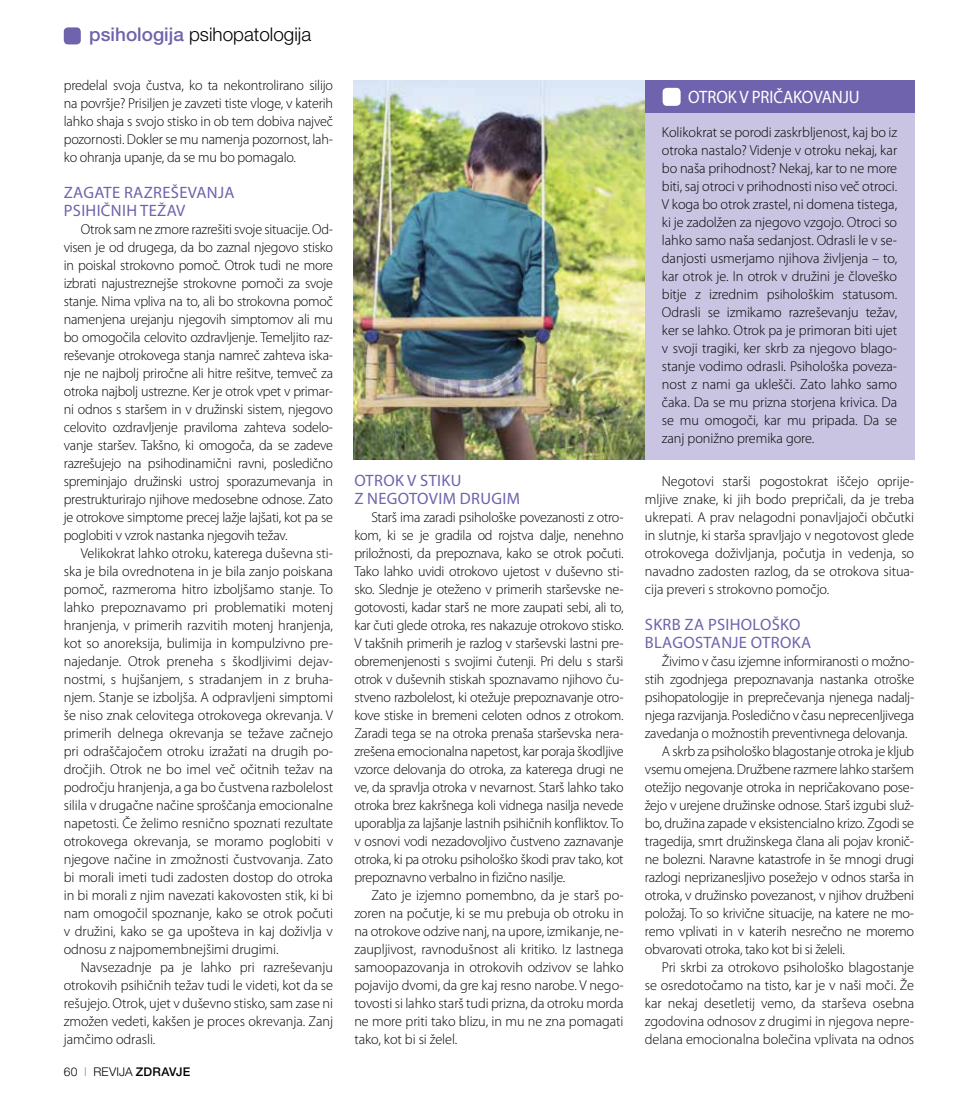
<style>
.page{position:relative;width:978px;height:1106px;background:#fff}
.page>*{position:absolute;margin:0;border:0;box-sizing:border-box;transform-origin:0 0}
.t1{font:300 18.9px "Helvetica Neue";color:#000}
.t2{font:18px "Myriad Pro";letter-spacing:-.005em;color:#fff;scale:.93 1}
.t3{font:16.5px/18px "Myriad Pro";letter-spacing:.02em;color:#6e63ac}
.t4{font:300 14.4px/18px "Myriad Pro";letter-spacing:-.02em;color:#000;text-align:justify}
.t5{font:300 12px "Helvetica Neue";letter-spacing:.015em;color:#000}
.s1{font-weight:500;color:#6e63ac}
.s2{color:#808285}
.s3{font-weight:500}
</style>
<div class="page">
<div style="left:64px;top:27px;width:17px;height:17px;background:#6e63ac;border-radius:4px"></div>
<div style="left:645px;top:109px;width:269px;height:351px;background:#c8c4e2"></div>
<div style="left:645px;top:81px;width:269px;height:32px;background:#6e63ac"></div>
<div style="left:663px;top:88px;width:18px;height:18px;background:#fff;border-radius:4px"></div>
<img style="left:354px;top:81px;width:291px;height:379px">
<h1 class="t1" style="left:89px;top:24px;width:223px"><span class="s1">psihologija</span> psihopatologija</h1>
<p class="t4" style="left:64px;top:76px;width:271px">predelal svoja čustva, ko ta nekontrolirano silijo na površje? Prisiljen je zavzeti tiste vloge, v katerih lahko shaja s svojo stisko in ob tem dobiva največ pozornosti. Dokler se mu namenja pozornost, lah&shy;ko ohranja upanje, da se mu bo pomagalo.</p>
<p class="t3" style="left:64px;top:183px;width:172px">ZAGATE RAZREŠEVANJA<br>PSIHIČNIH TEŽAV</p>
<p class="t4" style="left:64px;top:220px;width:271px;text-indent:17px">Otrok sam ne zmore razrešiti svoje situacije. Od&shy;visen je od drugega, da bo zaznal njegovo stisko in poiskal strokovno pomoč. Otrok tudi ne more izbrati najustreznejše strokovne pomoči za svoje stanje. Nima vpliva na to, ali bo strokovna pomoč namenjena urejanju njegovih simptomov ali mu bo omogočila celovito ozdravljenje. Temeljito raz&shy;reševanje otrokovega stanja namreč zahteva iska&shy;nje ne najbolj priročne ali hitre rešitve, temveč za otroka najbolj ustrezne. Ker je otrok vpet v primar&shy;ni odnos s staršem in v družinski sistem, njegovo celovito ozdravljenje praviloma zahteva sodelo&shy;vanje staršev. Takšno, ki omogoča, da se zadeve razrešujejo na psihodinamični ravni, posledično spreminjajo družinski ustroj sporazumevanja in prestrukturirajo njihove medosebne odnose. Zato je otrokove simptome precej lažje lajšati, kot pa se poglobiti v vzrok nastanka njegovih težav.</p>
<p class="t4" style="left:64px;top:544px;width:271px;text-indent:17px">Velikokrat lahko otroku, katerega duševna sti&shy;ska je bila ovrednotena in je bila zanjo poiskana pomoč, razmeroma hitro izboljšamo stanje. To lahko prepoznavamo pri problematiki motenj hranjenja, v primerih razvitih motenj hranjenja, kot so anoreksija, bulimija in kompulzivno pre&shy;najedanje. Otrok preneha s škodljivimi dejav&shy;nostmi, s hujšanjem, s stradanjem in z bruha&shy;njem. Stanje se izboljša. A odpravljeni simptomi še niso znak celovitega otrokovega okrevanja. V primerih delnega okrevanja se težave začnejo pri odraščajočem otroku izražati na drugih po&shy;dročjih. Otrok ne bo imel več očitnih težav na področju hranjenja, a ga bo čustvena razbolelost silila v drugačne načine sproščanja emocionalne napetosti. Če želimo resnično spoznati rezultate otrokovega okrevanja, se moramo poglobiti v njegove načine in zmožnosti čustvovanja. Zato bi morali imeti tudi zadosten dostop do otroka in bi morali z njim navezati kakovosten stik, ki bi nam omogočil spoznanje, kako se otrok počuti v družini, kako se ga upošteva in kaj doživlja v odnosu z najpomembnejšimi drugimi.</p>
<p class="t4" style="left:64px;top:958px;width:271px;text-indent:17px">Navsezadnje pa je lahko pri razreševanju otrokovih psihičnih težav tudi le videti, kot da se rešujejo. Otrok, ujet v duševno stisko, sam zase ni zmožen vedeti, kakšen je proces okrevanja. Zanj jamčimo odrasli.</p>
<p class="t5" style="left:64px;top:1065px;width:128px">60 <span class="s2">|</span> REVIJA <span class="s3">ZDRAVJE</span></p>
<p class="t3" style="left:354px;top:471px;width:167px">OTROK V STIKU<br>Z NEGOTOVIM DRUGIM</p>
<p class="t4" style="left:354px;top:508px;width:271px;text-indent:17px">Starš ima zaradi psihološke povezanosti z otro&shy;kom, ki se je gradila od rojstva dalje, nenehno priložnosti, da prepoznava, kako se otrok počuti.<br>Tako lahko uvidi otrokovo ujetost v duševno sti&shy;sko. Slednje je oteženo v primerih starševske ne&shy;gotovosti, kadar starš ne more zaupati sebi, ali to, kar čuti glede otroka, res nakazuje otrokovo stisko.<br>V takšnih primerih je razlog v starševski lastni pre&shy;obremenjenosti s svojimi čutenji. Pri delu s starši otrok v duševnih stiskah spoznavamo njihovo ču&shy;stveno razbolelost, ki otežuje prepoznavanje otro&shy;kove stiske in bremeni celoten odnos z otrokom.<br>Zaradi tega se na otroka prenaša starševska nera&shy;zrešena emocionalna napetost, kar poraja škodljive vzorce delovanja do otroka, za katerega drugi ne ve, da spravlja otroka v nevarnost. Starš lahko tako otroka brez kakršnega koli vidnega nasilja nevede uporablja za lajšanje lastnih psihičnih konfliktov. To v osnovi vodi nezadovoljivo čustveno zaznavanje otroka, ki pa otroku psihološko škodi prav tako, kot prepoznavno verbalno in fizično nasilje.</p>
<p class="t4" style="left:354px;top:886px;width:271px;text-indent:17px">Zato je izjemno pomembno, da je starš po&shy;zoren na počutje, ki se mu prebuja ob otroku in na otrokove odzive nanj, na upore, izmikanje, ne&shy;zaupljivost, ravnodušnost ali kritiko. Iz lastnega samoopazovanja in otrokovih odzivov se lahko pojavijo dvomi, da gre kaj resno narobe. V nego&shy;tovosti si lahko starš tudi prizna, da otroku morda ne more priti tako blizu, in mu ne zna pomagati tako, kot bi si želel.</p>
<p class="t2" style="left:688px;top:86px;width:186px">OTROK V PRIČAKOVANJU</p>
<p class="t4" style="left:662px;top:123px;width:237px">Kolikokrat se porodi zaskrbljenost, kaj bo iz otroka nastalo? Videnje v otroku nekaj, kar bo naša prihodnost? Nekaj, kar to ne more biti, saj otroci v prihodnosti niso več otroci.<br>V koga bo otrok zrastel, ni domena tistega, ki je zadolžen za njegovo vzgojo. Otroci so lahko samo naša sedanjost. Odrasli le v se&shy;danjosti usmerjamo njihova življenja – to, kar otrok je. In otrok v družini je človeško bitje z izrednim psihološkim statusom.<br>Odrasli se izmikamo razreševanju težav, ker se lahko. Otrok pa je primoran biti ujet v svoji tragiki, ker skrb za njegovo blago&shy;stanje vodimo odrasli. Psihološka poveza&shy;nost z nami ga uklešči. Zato lahko samo čaka. Da se mu prizna storjena krivica. Da se mu omogoči, kar mu pripada. Da se zanj ponižno premika gore.</p>
<p class="t4" style="left:645px;top:472px;width:271px;text-indent:17px">Negotovi starši pogostokrat iščejo oprije&shy;mljive znake, ki jih bodo prepričali, da je treba ukrepati. A prav nelagodni ponavljajoči občutki in slutnje, ki starša spravljajo v negotovost glede otrokovega doživljanja, počutja in vedenja, so navadno zadosten razlog, da se otrokova situa&shy;cija preveri s strokovno pomočjo.</p>
<p class="t3" style="left:645px;top:615px;width:168px">SKRB ZA PSIHOLOŠKO<br>BLAGOSTANJE OTROKA</p>
<p class="t4" style="left:662px;top:652px;width:254px">Živimo v času izjemne informiranosti o možno-</p>
<p class="t4" style="left:645px;top:670px;width:271px">stih zgodnjega prepoznavanja nastanka otroške</p>
<p class="t4" style="left:645px;top:688px;width:271px">psihopatologije in preprečevanja njenega nadalj-</p>
<p class="t4" style="left:645px;top:706px;width:271px">njega razvijanja. Posledično v času neprecenljivega</p>
<p class="t4" style="left:645px;top:724px;width:264px">zavedanja o možnostih preventivnega delovanja.</p>
<p class="t4" style="left:662px;top:742px;width:254px">A skrb za psihološko blagostanje otroka je kljub</p>
<p class="t4" style="left:645px;top:760px;width:271px">vsemu omejena. Družbene razmere lahko staršem</p>
<p class="t4" style="left:645px;top:778px;width:271px">otežijo negovanje otroka in nepričakovano pose-</p>
<p class="t4" style="left:645px;top:796px;width:271px">žejo v urejene družinske odnose. Starš izgubi služ-</p>
<p class="t4" style="left:645px;top:814px;width:271px">bo, družina zapade v eksistencialno krizo. Zgodi se</p>
<p class="t4" style="left:645px;top:832px;width:271px">tragedija, smrt družinskega člana ali pojav kronič-</p>
<p class="t4" style="left:645px;top:850px;width:271px">ne bolezni. Naravne katastrofe in še mnogi drugi</p>
<p class="t4" style="left:645px;top:868px;width:271px">razlogi neprizanesljivo posežejo v odnos starša in</p>
<p class="t4" style="left:645px;top:886px;width:271px">otroka, v družinsko povezanost, v njihov družbeni</p>
<p class="t4" style="left:645px;top:904px;width:271px">položaj. To so krivične situacije, na katere ne mo-</p>
<p class="t4" style="left:645px;top:922px;width:271px">remo vplivati in v katerih nesrečno ne moremo</p>
<p class="t4" style="left:645px;top:940px;width:201px">obvarovati otroka, tako kot bi si želeli.</p>
<p class="t4" style="left:662px;top:958px;width:254px">Pri skrbi za otrokovo psihološko blagostanje</p>
<p class="t4" style="left:645px;top:976px;width:271px">se osredotočamo na tisto, kar je v naši moči. Že</p>
<p class="t4" style="left:645px;top:994px;width:271px">kar nekaj desetletij vemo, da starševa osebna</p>
<p class="t4" style="left:645px;top:1012px;width:271px">zgodovina odnosov z drugimi in njegova nepre-</p>
<p class="t4" style="left:645px;top:1030px;width:271px">delana emocionalna bolečina vplivata na odnos</p>
</div>
